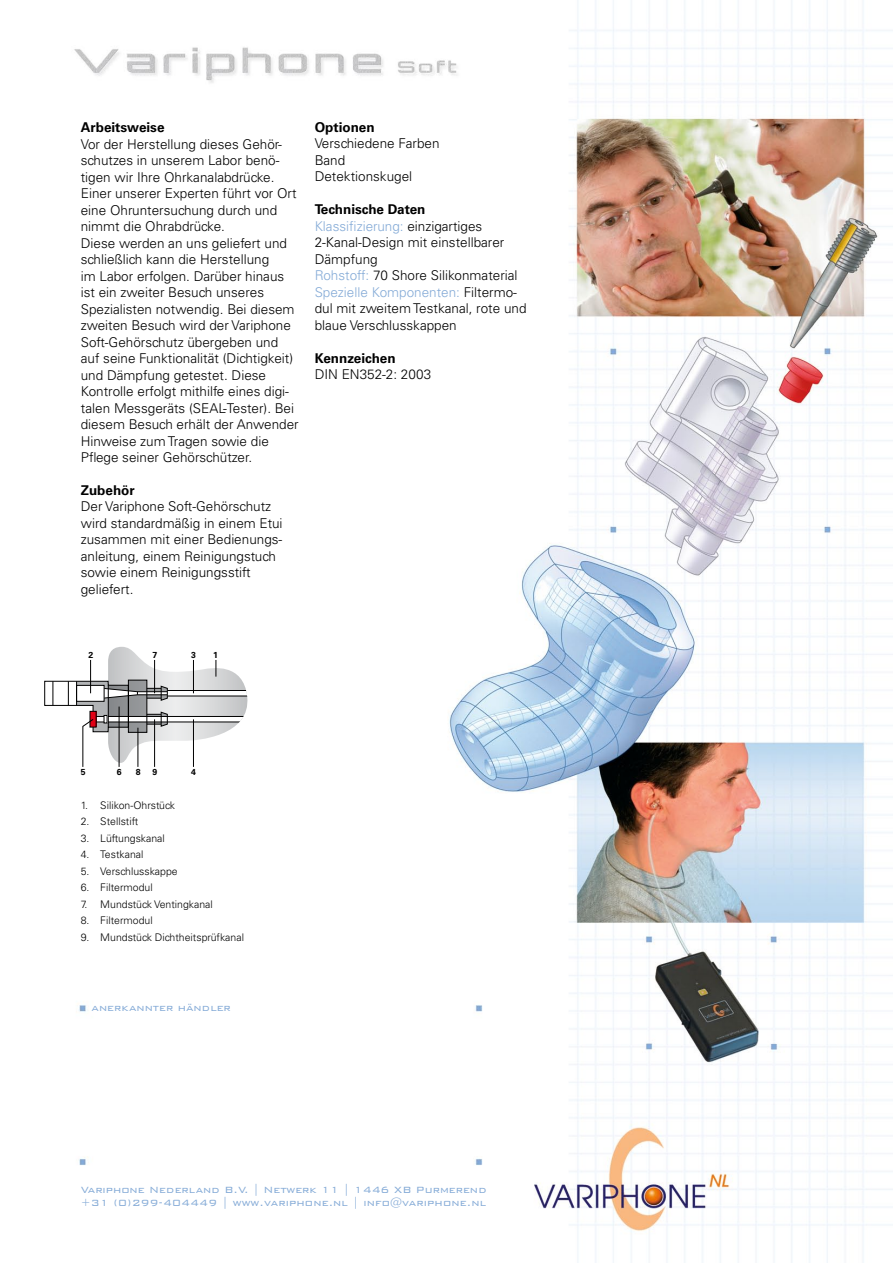
<style>
.page{position:relative;width:893px;height:1263px;background:#fff}
.page>*{position:absolute;margin:0;border:0;box-sizing:border-box;transform-origin:0 0}
.t1{font:300 13.5px/16.5px "Univers LT Std";color:#000}
.t2{font:700 13.5px "Univers LT Std";color:#000}
.t3{font:300 12px/13.5px "Bank Gothic BT";letter-spacing:-.005em;color:#85abd7}
.t4{font:300 10.5px "Univers LT Std";color:#000}
.t5{font:700 8.7px "Univers LT Std";color:#000}
.s1{font-weight:700}
.s2{color:#85abd7}
</style>
<div class="page">
<img style="left:74px;top:0;width:819px;height:1263px">
<svg style="left:44px;top:647px;width:207px;height:120px"></svg>
<p class="t2" style="left:81px;top:119px;width:85px">Arbeitsweise</p>
<p class="t1" style="left:81px;top:135px;width:219px">Vor der Herstellung dieses Gehör&shy;schutzes in unserem Labor benö&shy;tigen wir Ihre Ohrkanalabdrücke.<br>Einer unserer Experten führt vor Ort eine Ohruntersuchung durch und nimmt die Ohrabdrücke.<br>Diese werden an uns geliefert und schließlich kann die Herstellung<br>im Labor erfolgen. Darüber hinaus ist ein zweiter Besuch unseres Spezialisten notwendig. Bei diesem zweiten Besuch wird der Variphone Soft-Gehörschutz übergeben und auf seine Funktionalität (Dichtigkeit) und Dämpfung getestet. Diese Kontrolle erfolgt mithilfe eines digi&shy;talen Messgeräts (SEAL-Tester). Bei diesem Besuch erhält der Anwender Hinweise zum Tragen sowie die Pflege seiner Gehörschützer.</p>
<p class="t2" style="left:81px;top:482px;width:56px">Zubehör</p>
<p class="t1" style="left:81px;top:498px;width:203px">Der Variphone Soft-Gehörschutz wird standardmäßig in einem Etui zusammen mit einer Bedienungs&shy;anleitung, einem Reinigungstuch sowie einem Reinigungsstift geliefert.</p>
<p class="t2" style="left:315px;top:119px;width:62px">Optionen</p>
<p class="t1" style="left:315px;top:135px;width:126px">Verschiedene Farben<br>Band<br>Detektionskugel</p>
<p class="t1" style="left:315px;top:201px;width:213px"><span class="s1">Technische Daten<br></span><span class="s2">Klassifizierung:</span> einzigartiges<br>2-Kanal-Design mit einstellbarer<br>Dämpfung<br><span class="s2">Rohstoff:</span> 70 Shore Silikonmaterial<br><span class="s2">Spezielle Komponenten:</span> Filtermo&shy;dul mit zweitem Testkanal, rote und blaue Verschlusskappen</p>
<p class="t2" style="left:315px;top:350px;width:83px">Kennzeichen</p>
<p class="t1" style="left:315px;top:366px;width:118px">DIN EN352-2: 2003</p>
<p class="t5" style="left:88px;top:650px;width:6px">2</p>
<p class="t5" style="left:152px;top:650px;width:6px">7</p>
<p class="t5" style="left:213px;top:650px;width:6px">1</p>
<p class="t5" style="left:191px;top:650px;width:6px">3</p>
<p class="t5" style="left:81px;top:766px;width:6px">5</p>
<p class="t5" style="left:117px;top:766px;width:6px">6</p>
<p class="t5" style="left:136px;top:766px;width:6px">8</p>
<p class="t5" style="left:152px;top:766px;width:6px">9</p>
<p class="t4" style="left:81px;top:798px;width:96px">1. Silikon-Ohrstück</p>
<p class="t4" style="left:81px;top:815px;width:59px">2. Stellstift</p>
<p class="t4" style="left:81px;top:831px;width:86px">3. Lüftungskanal</p>
<p class="t4" style="left:81px;top:848px;width:64px">4. Testkanal</p>
<p class="t4" style="left:81px;top:864px;width:98px">5. Verschlusskappe</p>
<p class="t4" style="left:81px;top:881px;width:74px">6. Filtermodul</p>
<p class="t4" style="left:81px;top:897px;width:134px">7. Mundstück Ventingkanal</p>
<p class="t4" style="left:81px;top:914px;width:74px">8. Filtermodul</p>
<p class="t4" style="left:81px;top:930px;width:165px">9. Mundstück Dichtheitsprüfkanal</p>
<p class="t5" style="left:191px;top:766px;width:6px">4</p>
<p class="t3" style="left:92px;top:1000px;width:141px">anerkannter händler</p>
<p class="t3" style="left:81px;top:1182px;width:408px">Variphone Nederland B.V. | Netwerk 11 | 1446 XB Purmerend +31 (0)299-404449 | www.variphone.nl | info@variphone.nl</p>
</div>
